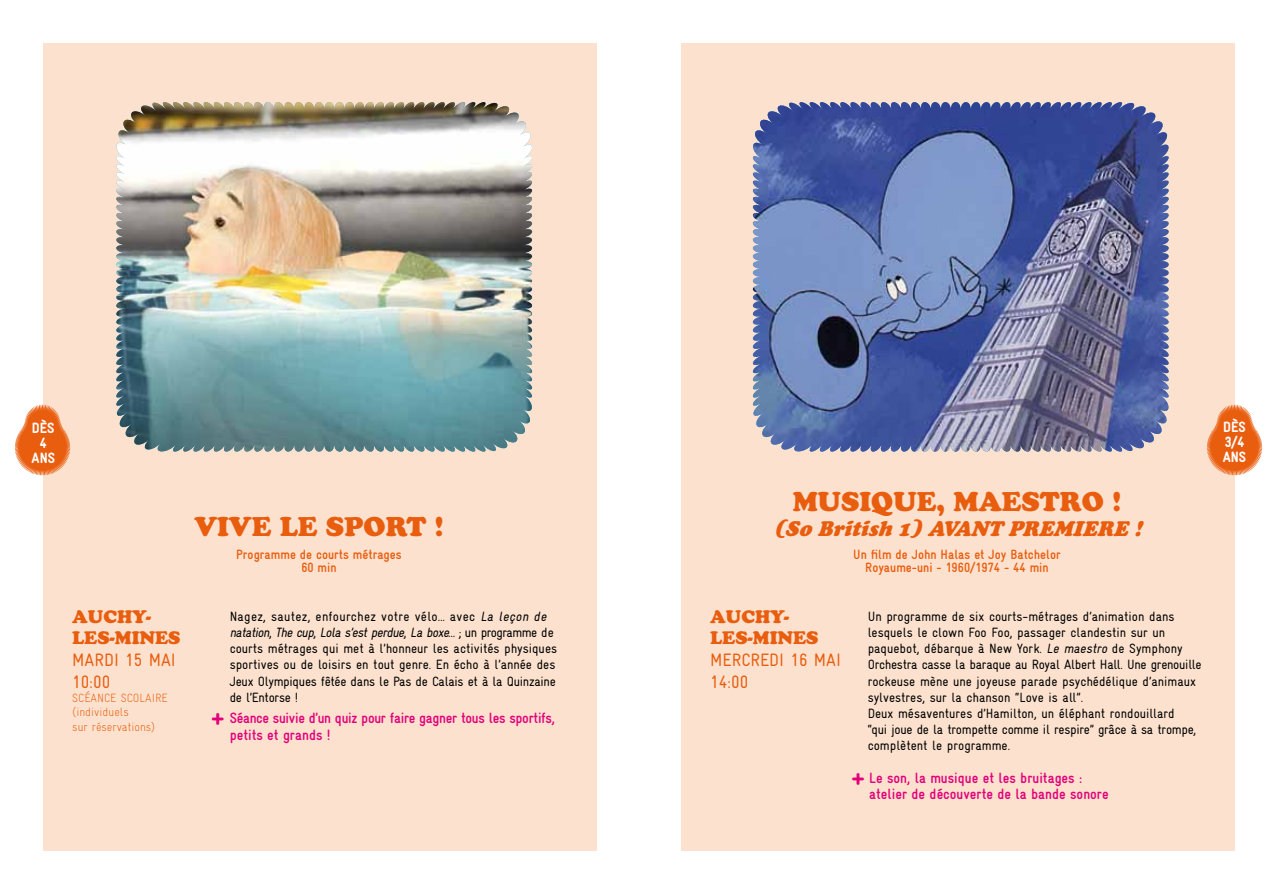
<style>
.page{position:relative;width:1276px;height:893px;background:#fff}
.page>*{position:absolute;margin:0;border:0;box-sizing:border-box;transform-origin:0 0}
.t1{font:700 condensed 30px "Gravur";color:#e2007a}
.t2{font:27px "Cooper Black Std";color:#e95d0f}
.t3{font:italic 21px "Cooper Black Std";color:#e95d0f}
.t4{font:condensed 18px/21.6px "Gravur";color:#e95d0f}
.t5{font:18px "Cooper Black Std";color:#e95d0f}
.t6{font:700 condensed 15px/16.5px "Gravur";letter-spacing:-.02em;color:#e2007a}
.t7{font:700 condensed 15px/16.5px "Gravur";color:#e2007a}
.t8{font:900 condensed 15px/15px "Gravur";color:#fff;text-align:center}
.t9{font:condensed 13.5px/16.2px "Gravur";color:#000}
.t10{font:700 condensed 13.5px/13.2px "Gravur";color:#e95d0f;text-align:center}
.t11{font:300 condensed 12px/14.4px "Gravur";color:#e95d0f}
.s1{font-style:italic}
</style>
<div class="page">
<div style="left:43px;top:43px;width:553px;height:807px;background:#fce2ce"></div>
<svg style="left:14px;top:404px;width:57px;height:72px"></svg>
<img style="left:470px;top:102px;width:63px;height:350px">
<img style="left:116px;top:102px;width:354px;height:350px">
<div style="left:680px;top:43px;width:554px;height:807px;background:#fce2ce"></div>
<svg style="left:1206px;top:402px;width:57px;height:76px"></svg>
<svg style="left:1107px;top:102px;width:62px;height:350px;background:#5b659b"></svg>
<img style="left:752px;top:102px;width:355px;height:350px">
<p class="t8" style="left:32px;top:420px;width:25px">DÈS<br>4<br>ANS</p>
<h3 class="t5" style="left:72px;top:606px;width:32px">AUCHY</h3>
<h3 class="t5" style="left:146px;top:606px;width:7px">-</h3>
<h3 class="t5" style="left:72px;top:627px;width:14px">LES</h3>
<h3 class="t5" style="left:110px;top:627px;width:20px">-MINES</h3>
<h3 class="t4" style="left:72px;top:649px;width:86px">MARDI 15 mai<br>10:00</h3>
<p class="t11" style="left:72px;top:691px;width:85px">SCÉAN CE SCO LAIRE (individuels<br>sur réservations)</p>
<h2 class="t2" style="left:194px;top:511px;width:251px">VIVE LE SPORT !</h2>
<p class="t10" style="left:236px;top:548px;width:167px">Programme de courts métrages<br>60 min</p>
<p class="t9" style="left:230px;top:608px;width:329px">Nagez, sautez, enfourchez votre vélo… avec <span class="s1">La leçon de natation</span>, <span class="s1">The cup</span>, <span class="s1">Lola s’est perdue</span>, <span class="s1">La boxe</span>… ; u n p r o g r a m m e d e courts métrages qui met à l’honneur les activités physiques sportives ou de loisirs en tout genre. En écho à l’année des Jeux Olympiques fêtée dans le Pas de Calais et à la Quinzaine de l’Entorse !</p>
<p class="t6" style="left:230px;top:710px;width:327px">Séance suivie d’un quiz pour faire gagner tous les sportifs, petits et grands !</p>
<h1 class="t1" style="left:211px;top:700px;width:16px">+</h1>
<h2 class="t2" style="left:793px;top:485px;width:330px">MUSIQUE, MAESTRO !</h2>
<h3 class="t3" style="left:773px;top:516px;width:374px">(So British 1) AVANT PREMIERE !</h3>
<h3 class="t5" style="left:710px;top:606px;width:32px">AUCHY</h3>
<h3 class="t5" style="left:783px;top:606px;width:7px">-</h3>
<h3 class="t5" style="left:710px;top:627px;width:14px">LES</h3>
<h3 class="t5" style="left:747px;top:627px;width:20px">-MINES</h3>
<h3 class="t4" style="left:710px;top:649px;width:113px">MERCREDI 16 mai<br>14:00</h3>
<p class="t10" style="left:853px;top:548px;width:209px">Un film de John Halas et Joy Batchelor<br>Royaume-uni - 1960/1974 - 44 min</p>
<p class="t9" style="left:867px;top:608px;width:335px">Un programme de six courts-métrages d’animation dans lesquels le clown Foo Foo, passager clandestin sur un paquebot, débarque à New York. <span class="s1">Le maestro</span> de Symphony Orchestra casse la baraque au Royal Albert Hall. Une grenouille rockeuse mène une joyeuse parade psychédélique d’animaux sylvestres, sur la chanson “Love is all”.<br>Deux mésaventures d’Hamilton, un éléphant rondouillard<br>“qui joue de la trompette comme il respire” grâce à sa trompe, complètent le programme.</p>
<p class="t7" style="left:869px;top:769px;width:241px">Le son, la musique et les bruitages : atelier de découverte de la bande sonore</p>
<h1 class="t1" style="left:851px;top:760px;width:16px">+</h1>
<p class="t8" style="left:1222px;top:419px;width:25px;text-align:left">DÈS<br>3/4<br>ANS</p>
</div>
